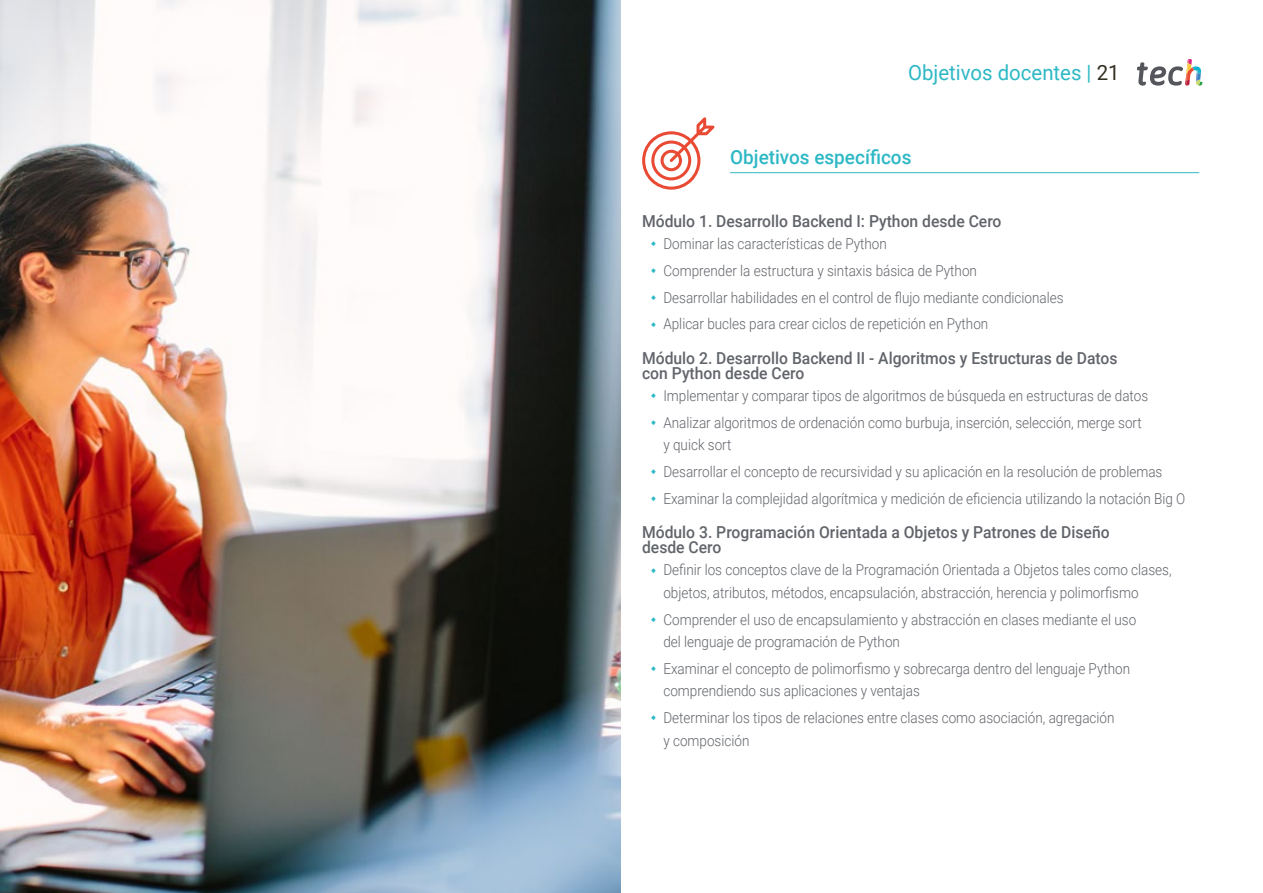
<style>
.page{position:relative;width:1263px;height:893px;background:#fff}
.page>*{position:absolute;margin:0;border:0;box-sizing:border-box;transform-origin:0 0}
.t1{font:21px "Roboto";color:#2db8c5}
.t2{font:500 19.5px "Roboto";color:#2db8c5}
.t3{font:500 16.5px/15px "Roboto";color:#61646a;scale:.95 1}
.t4{font:300 15px/26.7px "Roboto";color:#61646a;scale:.9 1}
.s1{color:#312e20}
</style>
<div class="page">
<img style="left:0;top:0;width:621px;height:893px">
<hr style="left:730px;top:172px;width:469px;height:1px;background:#2db8c5">
<svg style="left:642px;top:117px;width:72px;height:73px"></svg>
<svg style="left:1137px;top:59px;width:65px;height:27px"></svg>
<h1 class="t1" style="left:908px;top:57px;width:213px">Objetivos docentes | <span class="s1">21</span></h1>
<h2 class="t2" style="left:730px;top:144px;width:183px">Objetivos específicos</h2>
<p class="t3" style="left:642px;top:213px;width:380px">Módulo 1. Desarrollo Backend I: Python desde Cero</p>
<p class="t4" style="left:663px;top:230px;width:446px">Dominar las características de Python<br>Comprender la estructura y sintaxis básica de Python<br>Desarrollar habilidades en el control de flujo mediante condicionales Aplicar bucles para crear ciclos de repetición en Python</p>
<p class="t3" style="left:642px;top:350px;width:502px">Módulo 2. Desarrollo Backend II - Algoritmos y Estructuras de Datos con Python desde Cero</p>
<p class="t4" style="left:663px;top:382px;width:540px">Implementar y comparar tipos de algoritmos de búsqueda en estructuras de datos<br>Analizar algoritmos de ordenación como burbuja, inserción, selección, merge sort</p>
<p class="t4" style="left:663px;top:431px;width:581px">y quick sort<br>Desarrollar el concepto de recursividad y su aplicación en la resolución de problemas<br>Examinar la complejidad algorítmica y medición de eficiencia utilizando la notación Big O</p>
<p class="t3" style="left:642px;top:524px;width:494px">Módulo 3. Programación Orientada a Objetos y Patrones de Diseño desde Cero</p>
<p class="t4" style="left:663px;top:558px;width:566px;line-height:22.5px">Definir los conceptos clave de la Programación Orientada a Objetos tales como clases, objetos, atributos, métodos, encapsulación, abstracción, herencia y polimorfismo</p>
<p class="t4" style="left:663px;top:607px;width:527px;line-height:22.5px">Comprender el uso de encapsulamiento y abstracción en clases mediante el uso del lenguaje de programación de Python</p>
<p class="t4" style="left:663px;top:657px;width:520px;line-height:22.5px">Examinar el concepto de polimorfismo y sobrecarga dentro del lenguaje Python comprendiendo sus aplicaciones y ventajas</p>
<p class="t4" style="left:663px;top:706px;width:503px;line-height:22.5px">Determinar los tipos de relaciones entre clases como asociación, agregación y composición</p>
</div>
